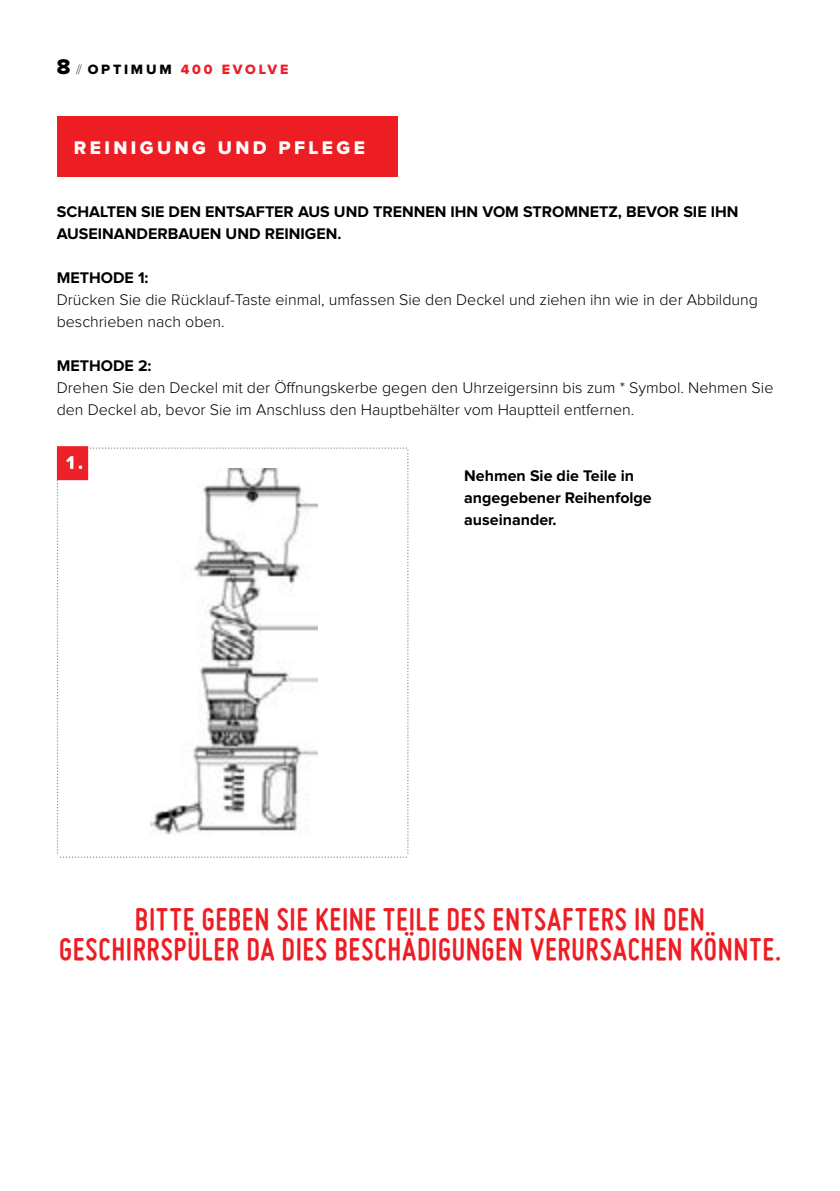
<style>
.page{position:relative;width:840px;height:1191px;background:#fff}
.page>*{position:absolute;margin:0;border:0;box-sizing:border-box;transform-origin:0 0}
.t1{font:700 33.6px/30px "Miso";letter-spacing:.025em;color:#ed1d24;text-align:center;scale:.94 1}
.t2{font:19px "Proxima Nova Extrabld";letter-spacing:.18em;color:#fff}
.t3{font:300 16px/22px "Proxima Nova";color:#000}
.t4{font:700 16px/22px "Proxima Nova";color:#000}
.t5{font:14px "Proxima Nova Extrabld";letter-spacing:.2em;color:#ed1d24}
.s1{font-size:22px;color:#000}
.s2{font-family:"Proxima Nova";font-weight:100;color:#000}
.s3{color:#000}
</style>
<div class="page">
<div style="left:57px;top:116px;width:340px;height:60px;background:#ed1d24"></div>
<svg style="left:56px;top:446px;width:353px;height:412px"></svg>
<img style="left:150px;top:468px;width:167px;height:373px">
<p class="t5" style="left:57px;top:63px;width:233px"><span class="s1">8</span> <span class="s2">//</span> <span class="s3">OPTIMUM</span> 400 EVOLVE</p>
<p class="t2" style="left:74px;top:139px;width:292px">REINIGUNG UND PFLEGE</p>
<p class="t4" style="left:57px;top:201px;width:683px">SCHALTEN SIE DEN ENTSAFTER AUS UND TRENNEN IHN VOM STROMNETZ, BEVOR SIE IHN<br>AUSEINANDERBAUEN UND REINIGEN.</p>
<p class="t4" style="left:57px;top:267px;width:93px">METHODE 1:</p>
<p class="t3" style="left:57px;top:289px;width:702px">Drücken Sie die Rücklauf-Taste einmal, umfassen Sie den Deckel und ziehen ihn wie in der Abbildung beschrieben nach oben.</p>
<p class="t4" style="left:57px;top:355px;width:96px">METHODE 2:</p>
<p class="t3" style="left:57px;top:377px;width:717px">Drehen Sie den Deckel mit der Öffnungskerbe gegen den Uhrzeigersinn bis zum * Symbol. Nehmen Sie den Deckel ab, bevor Sie im Anschluss den Hauptbehälter vom Hauptteil entfernen.</p>
<p class="t4" style="left:464px;top:465px;width:189px">Nehmen Sie die Teile in angegebener Reihenfolge auseinander.</p>
<h1 class="t1" style="left:59px;top:904px;width:769px">BITTE GEBEN SIE KEINE TEILE DES ENTSAFTERS IN DEN<br>GESCHIRRSPÜLER DA DIES BESCHÄDIGUNGEN VERURSACHEN KÖNNTE.</h1>
</div>
